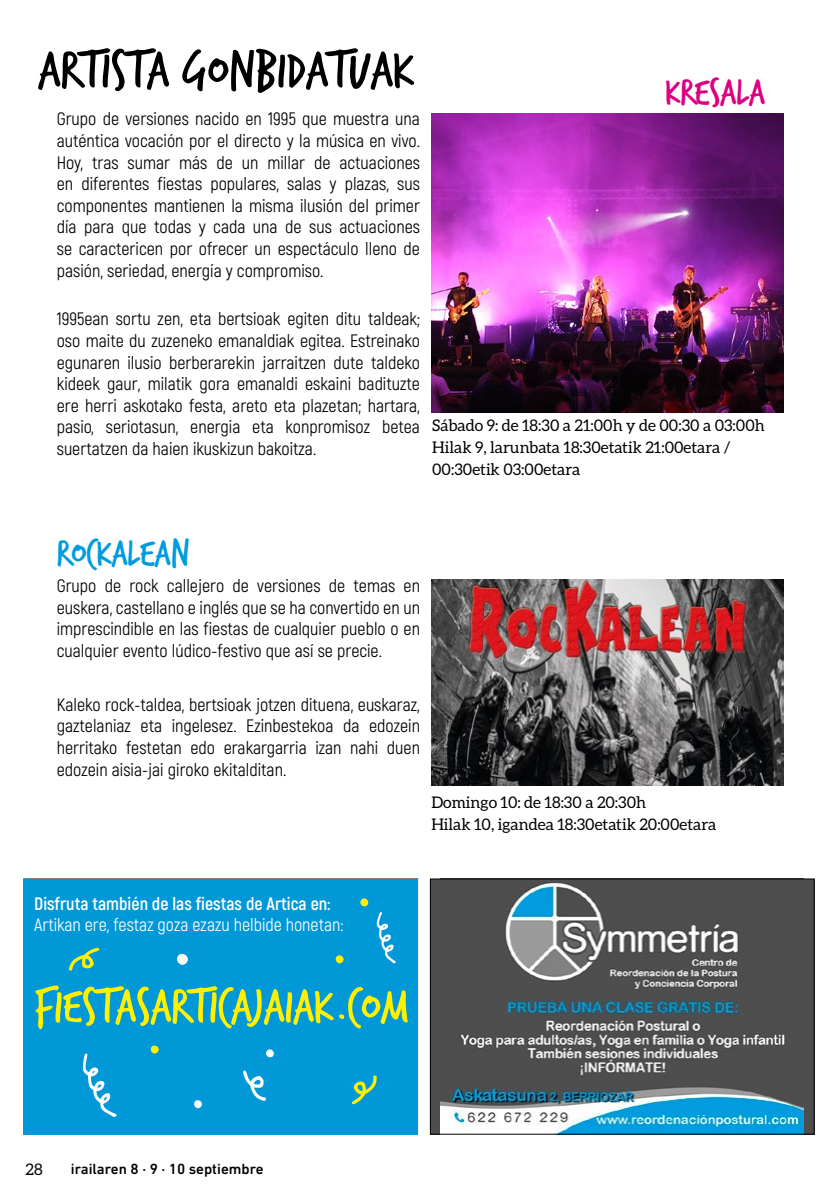
<style>
.page{position:relative;width:840px;height:1191px;background:#fff}
.page>*{position:absolute;margin:0;border:0;box-sizing:border-box;transform-origin:0 0}
.t1{font:56px "Trash Hand";color:#000}
.t2{font:52px "Trash Hand";color:#ffef00}
.t3{font:40px "Trash Hand";color:#009cde}
.t4{font:40px "Trash Hand";color:#db0080}
.t5{font:18px/21.6px "Akrobat";color:#000;text-align:justify}
.t6{font:18px "Akrobat";color:#fff}
.t7{font:700 18px "Akrobat";color:#fff}
.t8{font:16px/22px "Aleo";color:#000}
.t9{font:500 15px "DIN Next LT Pro";color:#000}
</style>
<div class="page">
<div style="left:429px;top:878px;width:385px;height:256px;background:#4e4e4e"></div>
<img style="left:440px;top:882px;width:362px;height:250px">
<div style="left:430px;top:878px;width:384px;height:256px;border:1px solid #000"></div>
<img style="left:431px;top:113px;width:351px;height:299px">
<img style="left:431px;top:580px;width:351px;height:206px">
<div style="left:24px;top:878px;width:393px;height:256px;background:#0098d7"></div>
<svg style="left:376px;top:912px;width:20px;height:51px"></svg>
<svg style="left:83px;top:1053px;width:34px;height:64px"></svg>
<svg style="left:243px;top:1070px;width:23px;height:31px"></svg>
<svg style="left:69px;top:947px;width:30px;height:23px"></svg>
<svg style="left:351px;top:1075px;width:25px;height:29px"></svg>
<div style="left:194px;top:1100px;width:8px;height:8px;background:#fff;border-radius:50%"></div>
<svg style="left:177px;top:953px;width:11px;height:12px"></svg>
<div style="left:335px;top:955px;width:8px;height:8px;background:#ffef00;border-radius:50%"></div>
<div style="left:151px;top:1045px;width:8px;height:8px;background:#ffef00;border-radius:50%"></div>
<div style="left:360px;top:898px;width:8px;height:8px;background:#ffef00;border-radius:50%"></div>
<div style="left:266px;top:1049px;width:8px;height:8px;background:#fff;border-radius:50%"></div>
<h1 class="t1" style="left:38px;top:43px;width:377px">ARTISTA GONBIDATUAK</h1>
<p class="t5" style="left:57px;top:108px;width:364px">Grupo de versiones nacido en 1995 que muestra una auténtica vocación por el directo y la música en vivo.<br>Hoy, tras sumar más de un millar de actuaciones en diferentes fiestas populares, salas y plazas, sus componentes mantienen la misma ilusión del primer día para que todas y cada una de sus actuaciones se caractericen por ofrecer un espectáculo lleno de pasión, seriedad, energía y compromiso.</p>
<p class="t5" style="left:57px;top:308px;width:364px">1995ean sortu zen, eta bertsioak egiten ditu taldeak; oso maite du zuzeneko emanaldiak egitea. Estreinako egunaren ilusio berberarekin jarraitzen dute taldeko kideek gaur, milatik gora emanaldi eskaini badituzte ere herri askotako festa, areto eta plazetan; hartara, pasio, seriotasun, energia eta konpromisoz betea suertatzen da haien ikuskizun bakoitza.</p>
<h3 class="t4" style="left:665px;top:72px;width:101px">KRESALA</h3>
<p class="t8" style="left:432px;top:414px;width:334px">Sábado 9: de 18:30 a 21:00h y de 00:30 a 03:00h</p>
<p class="t8" style="left:432px;top:436px;width:300px">Hilak 9, larunbata 18:30etatik 21:00etara /<br>00:30etik 03:00etara</p>
<h3 class="t3" style="left:57px;top:533px;width:134px">ROCKALEAN</h3>
<p class="t5" style="left:57px;top:575px;width:364px">Grupo de rock callejero de versiones de temas en euskera, castellano e inglés que se ha convertido en un imprescindible en las fiestas de cualquier pueblo o en cualquier evento lúdico-festivo que así se precie.</p>
<p class="t5" style="left:57px;top:693px;width:364px">Kaleko rock-taldea, bertsioak jotzen dituena, euskaraz, gaztelaniaz eta ingelesez. Ezinbestekoa da edozein herritako festetan edo erakargarria izan nahi duen edozein aisia-jai giroko ekitalditan.</p>
<p class="t8" style="left:431px;top:791px;width:216px">Domingo 10: de 18:30 a 20:30h</p>
<p class="t8" style="left:431px;top:813px;width:286px">Hilak 10, igandea 18:30etatik 20:00etara</p>
<p class="t7" style="left:34px;top:892px;width:298px">Disfruta también de las fiestas de Artica en:</p>
<p class="t6" style="left:34px;top:914px;width:311px">Artikan ere, festaz goza ezazu helbide honetan:</p>
<h2 class="t2" style="left:34px;top:981px;width:376px">FIESTASARTICAJAIAK.COM</h2>
<p class="t8" style="left:26px;top:1158px;width:19px">28</p>
<p class="t9" style="left:71px;top:1160px;width:194px">irailaren 8 · 9 · 10 septiembre</p>
</div>
